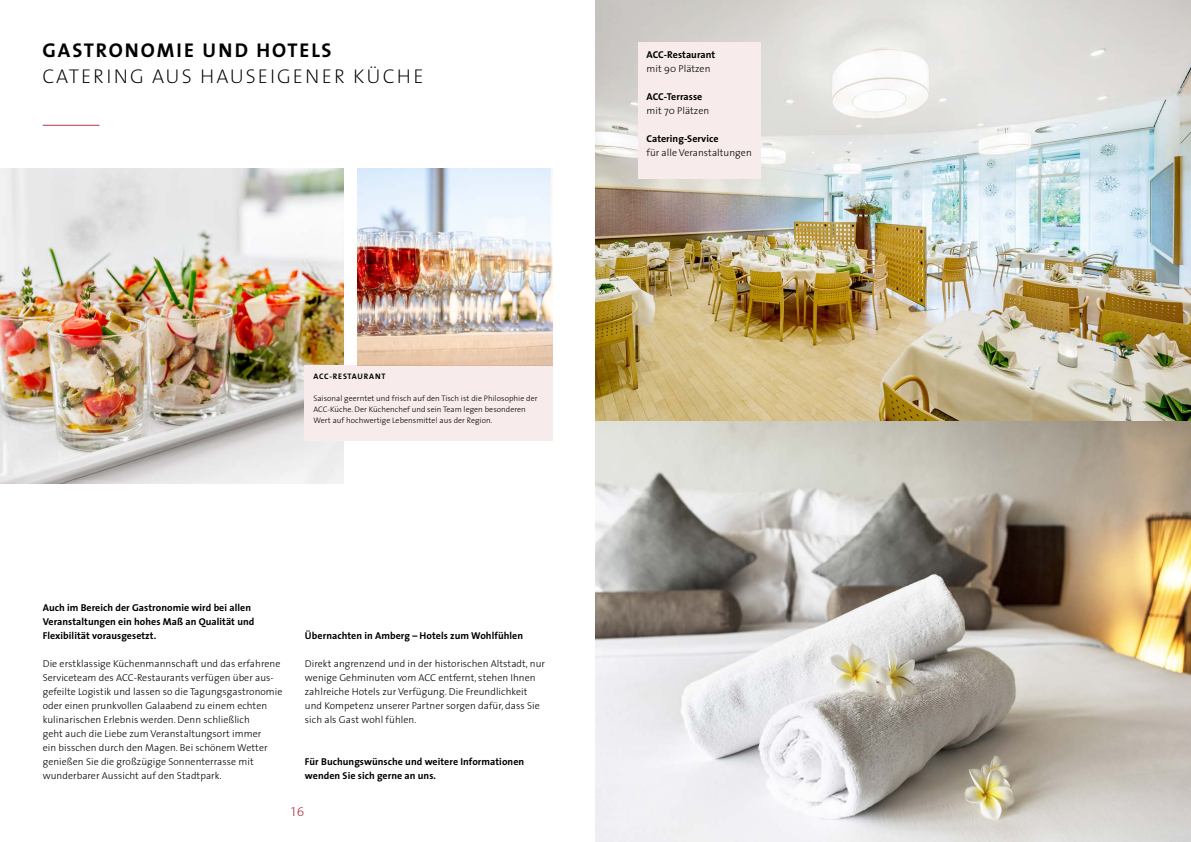
<style>
.page{position:relative;width:1191px;height:842px;background:#fff}
.page>*{position:absolute;margin:0;border:0;box-sizing:border-box;transform-origin:0 0}
.t1{font:200 20px "The Sans";letter-spacing:.1em;color:#000}
.t2{font:700 20px "The Sans";letter-spacing:.1em;color:#000}
.t3{font:13px "The Sans Light Caps";color:#b33548}
.t4{font:300 10px/14px "The Sans";letter-spacing:.005em;color:#000}
.t5{font:700 10px/14px "The Sans";letter-spacing:.005em;color:#000}
.t6{font:300 8px/11px "The Sans";letter-spacing:.005em;color:#000}
.t7{font:700 8px "The Sans";letter-spacing:.095em;color:#000}
</style>
<div class="page">
<img style="left:595px;top:0;width:596px;height:842px">
<img style="left:0;top:168px;width:343px;height:315px">
<hr style="left:43px;top:125px;width:56px;height:1px;background:#b33548">
<div style="left:305px;top:365px;width:248px;height:75px;background:#f7ebeb"></div>
<div style="left:638px;top:43px;width:122px;height:136px;background:#f7ebeb"></div>
<img style="left:357px;top:168px;width:196px;height:197px">
<h1 class="t2" style="left:43px;top:33px;width:291px">GASTRONOMIE UND HOTELS</h1>
<h1 class="t1" style="left:43px;top:60px;width:383px">CATERING AUS HAUSEIGENER KÜCHE</h1>
<p class="t7" style="left:313px;top:370px;width:74px">ACC-RESTAURANT</p>
<p class="t6" style="left:313px;top:393px;width:226px">Saisonal geerntet und frisch auf den Tisch ist die Philosophie der<br>ACC-Küche. Der Küchenchef und sein Team legen besonderen<br>Wert auf hochwertige Lebensmittel aus der Region.</p>
<p class="t5" style="left:43px;top:600px;width:213px">Auch im Bereich der Gastronomie wird bei allen<br>Veranstaltungen ein hohes Maß an Qualität und<br>Flexibilität vorausgesetzt.</p>
<p class="t4" style="left:43px;top:656px;width:241px">Die erstklassige Küchenmannschaft und das erfahrene Serviceteam des ACC-Restaurants verfügen über aus&shy;gefeilte Logistik und lassen so die Tagungsgastronomie oder einen prunkvollen Galaabend zu einem echten kulinarischen Erlebnis werden. Denn schließlich<br>geht auch die Liebe zum Veranstaltungsort immer<br>ein bisschen durch den Magen. Bei schönem Wetter genießen Sie die großzügige Sonnenterrasse mit wunderbarer Aussicht auf den Stadtpark.</p>
<p class="t5" style="left:305px;top:628px;width:220px">Übernachten in Amberg – Hotels zum Wohlfühlen</p>
<p class="t4" style="left:305px;top:656px;width:242px">Direkt angrenzend und in der historischen Altstadt, nur wenige Gehminuten vom ACC entfernt, stehen Ihnen zahlreiche Hotels zur Verfügung. Die Freundlichkeit und Kompetenz unserer Partner sorgen dafür, dass Sie sich als Gast wohl fühlen.</p>
<p class="t5" style="left:305px;top:754px;width:221px">Für Buchungswünsche und weitere Informationen wenden Sie sich gerne an uns.</p>
<h2 class="t3" style="left:291px;top:800px;width:15px">16</h2>
<p class="t5" style="left:646px;top:48px;width:70px">ACC-Restaurant</p>
<p class="t4" style="left:646px;top:62px;width:65px">mit 90 Plätzen</p>
<p class="t5" style="left:646px;top:90px;width:57px">ACC-Terrasse</p>
<p class="t4" style="left:646px;top:104px;width:64px">mit 70 Plätzen</p>
<p class="t5" style="left:646px;top:132px;width:73px">Catering-Service</p>
<p class="t4" style="left:646px;top:146px;width:107px">für alle Veranstaltungen</p>
</div>
